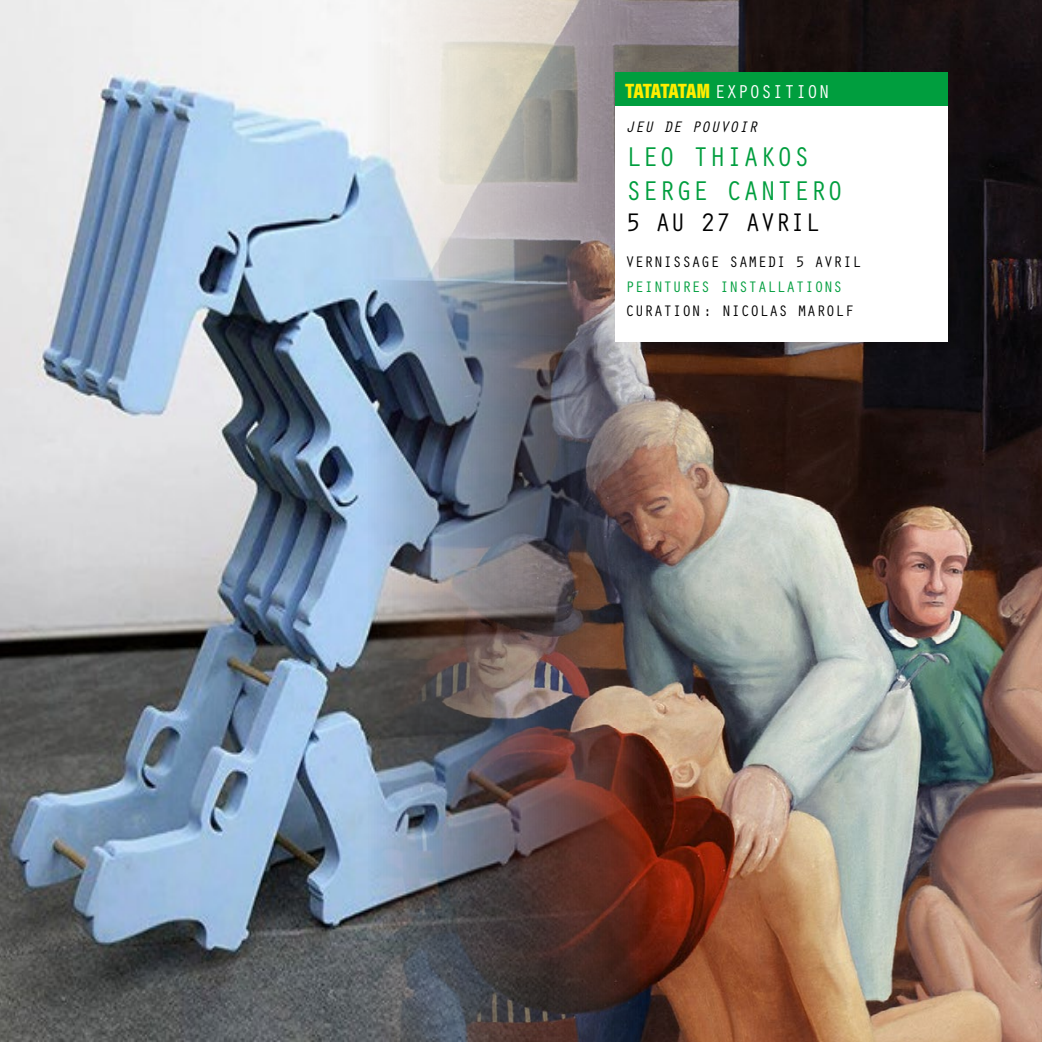
<style>
.page{position:relative;width:1042px;height:1042px;background:#fff}
.page>*{position:absolute;margin:0;border:0;box-sizing:border-box;transform-origin:0 0}
.t1{font:28px/33.6px "Orator Std";color:#009e3e}
.t2{font:26.25px "Orator Std";letter-spacing:-.03em;color:#000}
.t3{font:19.25px "Orator Std";color:#fff}
.t4{font:15.75px "Orator Std";color:#000}
.t5{font:15.75px "Orator Std";color:#009e3e}
.t6{font:italic 15.75px "Orator Std";color:#000}
.s1{font-family:"Acumin Pro Cond";font-weight:900;font-size:21px;color:#ffed00}
</style>
<div class="page">
<img style="left:0;top:0;width:365px;height:1042px">
<img style="left:365px;top:0;width:677px;height:1042px">
<div style="left:615px;top:72px;width:332px;height:35px;background:#009e3e"></div>
<div style="left:615px;top:107px;width:332px;height:235px;background:#fff"></div>
<p class="t3" style="left:625px;top:78px;width:206px"><span class="s1">TATATATAM</span> EXPOSITION</p>
<p class="t6" style="left:625px;top:116px;width:134px">JEU DE POUVOIR</p>
<p class="t1" style="left:625px;top:138px;width:220px">LEO THIAKOS<br>SERGE CANTERO</p>
<p class="t2" style="left:625px;top:203px;width:197px">5 AU 27 AVRIL</p>
<p class="t4" style="left:625px;top:251px;width:238px">VERNISSAGE SAMEDI 5 AVRIL</p>
<p class="t5" style="left:625px;top:275px;width:219px">PEINTURES INSTALLATIONS</p>
<p class="t4" style="left:625px;top:300px;width:230px">CURATION: NICOLAS MAROLF</p>
</div>
